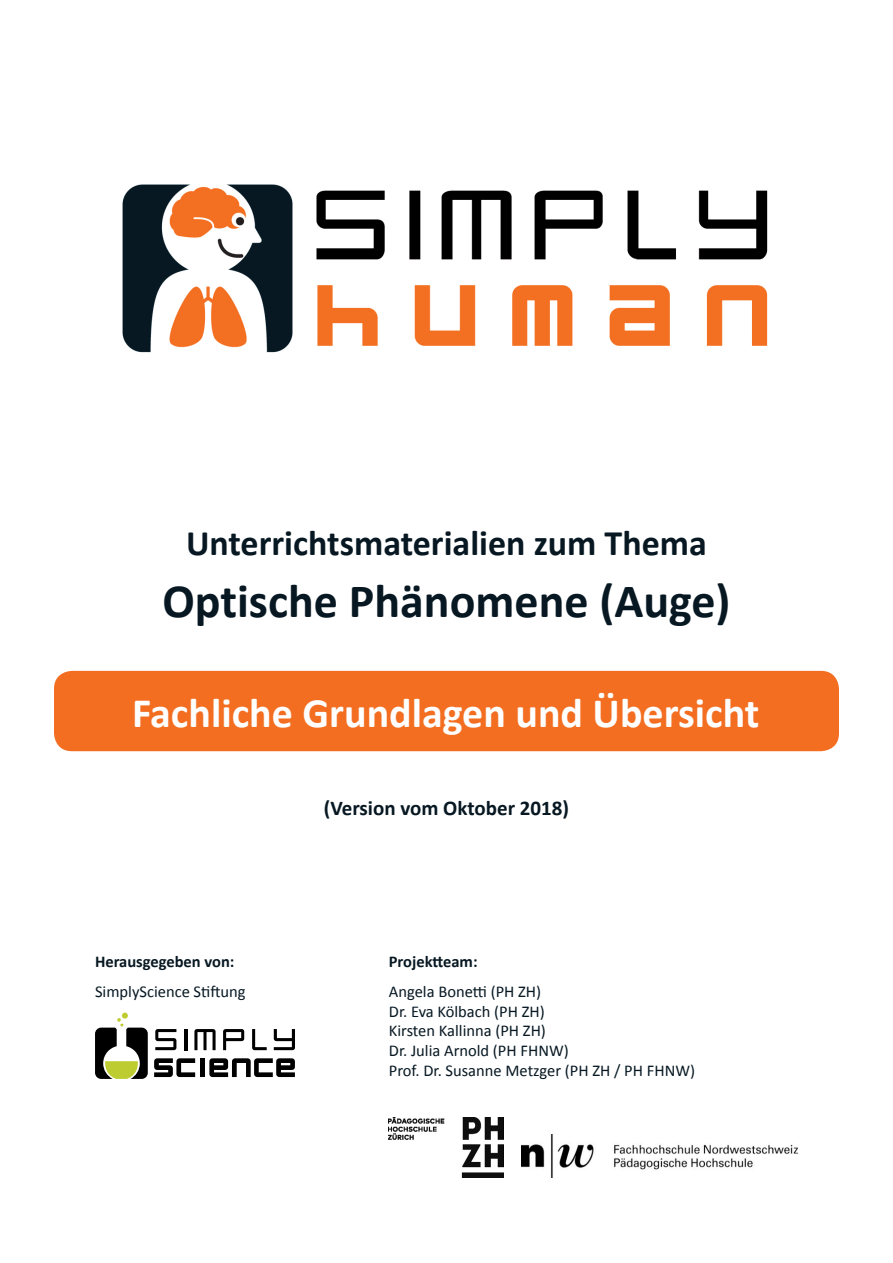
<style>
.page{position:relative;width:893px;height:1263px;background:#fff}
.page>*{position:absolute;margin:0;border:0;box-sizing:border-box;transform-origin:0 0}
.LP_Haupttext{font:700 48px "Calibri";color:#071822}
.t1{font:700 42px "Calibri";color:#fff}
.LP_Haupttext-2{font:700 36px "Calibri";color:#071822}
.LP_Haupttext-3{font:700 21px "Calibri";color:#071822}
.LP_Haupttext-4{font:16.5px "Calibri";color:#071822}
.LP_Haupttext-5{font:700 16.5px "Calibri";color:#071822}
</style>
<div class="page">
<div style="left:54px;top:671px;width:785px;height:80px;background:#f36e21;border-radius:18px"></div>
<img style="left:122px;top:184px;width:646px;height:169px">
<svg style="left:154px;top:1058px;width:41px;height:19px"></svg>
<div style="left:200px;top:1058px;width:5px;height:19px;background:#000"></div>
<svg style="left:209px;top:1058px;width:86px;height:19px"></svg>
<svg style="left:155px;top:1029px;width:21px;height:21px"></svg>
<hr style="left:184px;top:1029px;width:3px;height:21px;background:#000">
<svg style="left:194px;top:1029px;width:22px;height:21px"></svg>
<svg style="left:223px;top:1029px;width:21px;height:21px"></svg>
<svg style="left:252px;top:1029px;width:15px;height:21px"></svg>
<svg style="left:274px;top:1029px;width:21px;height:21px"></svg>
<svg style="left:95px;top:1013px;width:53px;height:66px"></svg>
<img style="left:389px;top:1117px;width:115px;height:60px">
<img style="left:521px;top:1134px;width:277px;height:43px">
<p class="LP_Haupttext-2" style="left:186px;top:520px;width:522px">Unterrichtsmaterialien zum Thema</p>
<p class="LP_Haupttext" style="left:162px;top:570px;width:570px">Optische Phänomene (Auge)</p>
<p class="t1" style="left:132px;top:686px;width:629px">Fachliche Grundlagen und Übersicht</p>
<p class="LP_Haupttext-3" style="left:324px;top:794px;width:247px">(Version vom Oktober 2018)</p>
<p class="LP_Haupttext-5" style="left:95px;top:951px;width:141px">Herausgegeben von:</p>
<p class="LP_Haupttext-5" style="left:389px;top:951px;width:90px">Projektteam:</p>
<p class="LP_Haupttext-4" style="left:389px;top:981px;width:154px">Angela Bonetti (PH ZH)</p>
<p class="LP_Haupttext-4" style="left:389px;top:1001px;width:157px">Dr. Eva Kölbach (PH ZH)</p>
<p class="LP_Haupttext-4" style="left:389px;top:1020px;width:159px">Kirsten Kallinna (PH ZH)</p>
<p class="LP_Haupttext-4" style="left:389px;top:1040px;width:181px">Dr. Julia Arnold (PH FHNW)</p>
<p class="LP_Haupttext-4" style="left:389px;top:1060px;width:308px">Prof. Dr. Susanne Metzger (PH ZH / PH FHNW)</p>
<p class="LP_Haupttext-4" style="left:95px;top:981px;width:152px">SimplyScience Stiftung</p>
</div>
